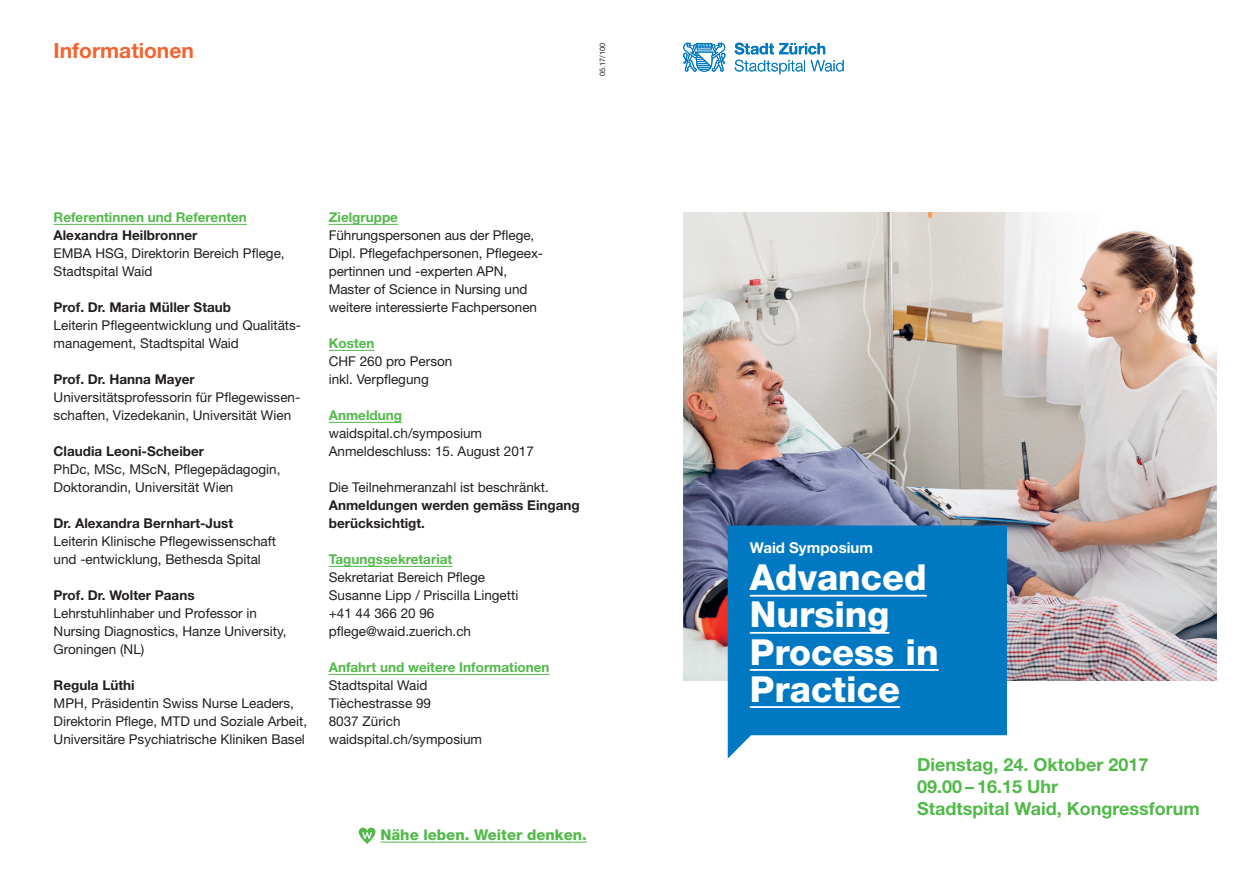
<style>
.page{position:relative;width:1259px;height:893px;background:#fff}
.page>*{position:absolute;margin:0;border:0;box-sizing:border-box;transform-origin:0 0}
.Einladung_Cover___Ha{font:800 35.85px "Helvetica Neue LT Std";color:#fff}
.t1{font:800 32.25px/34.5px "Helvetica Neue LT Std";color:#fff}
.Einladung_Innenseite{font:700 21px "Helvetica Neue LT Std";color:#f2642f}
.Einladung_Cover___Un{font:700 18px "Helvetica Neue LT Std";color:#51b948}
.Einladung_Cover___In{font:700 15px "Helvetica Neue LT Std";color:#fff}
.t2{font:800 14.85px "Helvetica Neue LT Std";color:#51b948}
.Einladung_Innenseite-2{font:13.5px/18px "Helvetica Neue LT Std";color:#231f20}
.Einladung_Innenseite-3{font:700 13.5px "Helvetica Neue LT Std";color:#231f20}
.Einladung_Innenseite-4{font:700 13.5px "Helvetica Neue LT Std";color:#51b948}
.t3{font:7.5px "Helvetica Neue LT Std";color:#231f20}
</style>
<div class="page">
<hr style="left:54px;top:224px;width:193px;height:1px;background:#51b948">
<hr style="left:329px;top:224px;width:69px;height:1px;background:#51b948">
<hr style="left:329px;top:350px;width:45px;height:1px;background:#51b948">
<hr style="left:329px;top:422px;width:73px;height:1px;background:#51b948">
<hr style="left:329px;top:566px;width:123px;height:1px;background:#51b948">
<hr style="left:329px;top:674px;width:220px;height:1px;background:#51b948">
<svg style="left:734px;top:43px;width:109px;height:31px"></svg>
<svg style="left:683px;top:43px;width:42px;height:29px"></svg>
<img style="left:683px;top:213px;width:533px;height:467px">
<svg style="left:728px;top:525px;width:279px;height:234px;fill:#0079c2"></svg>
<hr style="left:750px;top:595px;width:177px;height:2px;background:#fff">
<hr style="left:750px;top:632px;width:139px;height:2px;background:#fff">
<hr style="left:750px;top:669px;width:188px;height:2px;background:#fff">
<hr style="left:750px;top:706px;width:150px;height:2px;background:#fff">
<svg style="left:359px;top:828px;width:16px;height:16px"></svg>
<hr style="left:380px;top:842px;width:207px;height:1px;background:#51b948">
<p class="Einladung_Innenseite" style="left:54px;top:37px;width:142px">Informationen</p>
<p class="t3" style="left:598px;top:76px;width:35px;rotate:-90deg">05.17/100</p>
<p class="Einladung_Innenseite-4" style="left:54px;top:209px;width:195px">Referentinnen und Referenten</p>
<p class="Einladung_Innenseite-3" style="left:54px;top:227px;width:145px">Alexandra Heilbronner</p>
<p class="Einladung_Innenseite-2" style="left:54px;top:244px;width:233px">EMBA HSG, Direktorin Bereich Pflege,<br>Stadtspital Waid</p>
<p class="Einladung_Innenseite-3" style="left:54px;top:299px;width:179px">Prof. Dr. Maria Müller Staub</p>
<p class="Einladung_Innenseite-2" style="left:54px;top:316px;width:249px">Leiterin Pflegeentwicklung und Qualitäts-</p>
<p class="Einladung_Innenseite-2" style="left:54px;top:334px;width:187px">management, Stadtspital Waid</p>
<p class="Einladung_Innenseite-3" style="left:54px;top:371px;width:143px">Prof. Dr. Hanna Mayer</p>
<p class="Einladung_Innenseite-2" style="left:54px;top:388px;width:248px">Universitätsprofessorin für Pflegewissen&shy;schaften, Vizedekanin, Universität Wien</p>
<p class="Einladung_Innenseite-3" style="left:54px;top:443px;width:152px">Claudia Leoni-Scheiber</p>
<p class="Einladung_Innenseite-2" style="left:54px;top:460px;width:228px">PhDc, MSc, MScN, Pflegepädagogin,<br>Doktorandin, Universität Wien</p>
<p class="Einladung_Innenseite-3" style="left:54px;top:515px;width:181px">Dr. Alexandra Bernhart-Just</p>
<p class="Einladung_Innenseite-2" style="left:54px;top:532px;width:224px">Leiterin Klinische Pflegewissenschaft</p>
<p class="Einladung_Innenseite-2" style="left:54px;top:550px;width:209px">und -entwicklung, Bethesda Spital</p>
<p class="Einladung_Innenseite-3" style="left:54px;top:587px;width:143px">Prof. Dr. Wolter Paans</p>
<p class="Einladung_Innenseite-2" style="left:54px;top:604px;width:205px">Lehrstuhlinhaber und Professor in</p>
<p class="Einladung_Innenseite-2" style="left:54px;top:622px;width:234px">Nursing Diagnostics, Hanze University,<br>Groningen (NL)</p>
<p class="Einladung_Innenseite-3" style="left:54px;top:677px;width:82px">Regula Lüthi</p>
<p class="Einladung_Innenseite-2" style="left:54px;top:694px;width:242px">MPH, Präsidentin Swiss Nurse Leaders,</p>
<p class="Einladung_Innenseite-2" style="left:54px;top:712px;width:255px">Direktorin Pflege, MTD und Soziale Arbeit,<br>Universitäre Psychiatrische Kliniken Basel</p>
<p class="Einladung_Innenseite-4" style="left:329px;top:209px;width:71px">Zielgruppe</p>
<p class="Einladung_Innenseite-2" style="left:329px;top:226px;width:216px">Führungspersonen aus der Pflege, Dipl. Pflegefachpersonen, Pflegeex&shy;pertinnen und -experten APN, Master of Science in Nursing und weitere interessierte Fachpersonen</p>
<p class="Einladung_Innenseite-4" style="left:329px;top:335px;width:47px">Kosten</p>
<p class="Einladung_Innenseite-2" style="left:329px;top:352px;width:125px">CHF 260 pro Person inkl. Verpflegung</p>
<p class="Einladung_Innenseite-4" style="left:329px;top:407px;width:75px">Anmeldung</p>
<p class="Einladung_Innenseite-2" style="left:329px;top:424px;width:155px">waidspital.ch/symposium</p>
<p class="Einladung_Innenseite-2" style="left:329px;top:442px;width:207px">Anmeldeschluss: 15. August 2017</p>
<p class="Einladung_Innenseite-2" style="left:329px;top:478px;width:222px">Die Teilnehmeranzahl ist beschränkt.</p>
<p class="Einladung_Innenseite-3" style="left:329px;top:497px;width:252px">Anmeldungen werden gemäss Eingang</p>
<p class="Einladung_Innenseite-3" style="left:329px;top:515px;width:98px">berücksichtigt.</p>
<p class="Einladung_Innenseite-4" style="left:329px;top:551px;width:125px">Tagungssekretariat</p>
<p class="Einladung_Innenseite-2" style="left:329px;top:568px;width:158px">Sekretariat Bereich Pflege</p>
<p class="Einladung_Innenseite-2" style="left:329px;top:586px;width:191px">Susanne Lipp / Priscilla Lingetti</p>
<p class="Einladung_Innenseite-2" style="left:329px;top:604px;width:107px">+41 44 366 20 96</p>
<p class="Einladung_Innenseite-2" style="left:329px;top:622px;width:144px">pflege@waid.zuerich.ch</p>
<p class="Einladung_Innenseite-4" style="left:329px;top:659px;width:222px">Anfahrt und weitere Informationen</p>
<p class="Einladung_Innenseite-2" style="left:329px;top:676px;width:100px">Stadtspital Waid</p>
<p class="Einladung_Innenseite-2" style="left:329px;top:694px;width:104px">Tièchestrasse 99</p>
<p class="Einladung_Innenseite-2" style="left:329px;top:712px;width:73px">8037 Zürich</p>
<p class="Einladung_Innenseite-2" style="left:329px;top:730px;width:155px">waidspital.ch/symposium</p>
<p class="t2" style="left:380px;top:826px;width:208px">Nähe leben. Weiter denken.</p>
<p class="Einladung_Cover___In" style="left:750px;top:539px;width:125px">Waid Symposium</p>
<p class="Einladung_Cover___Ha" style="left:750px;top:556px;width:178px">Advanced</p>
<p class="Einladung_Cover___Ha" style="left:750px;top:593px;width:141px">Nursing</p>
<p class="Einladung_Cover___Ha" style="left:750px;top:630px;width:190px">Process in</p>
<p class="Einladung_Cover___Ha" style="left:750px;top:667px;width:152px">Practice</p>
<p class="t1" style="left:758px;top:585px;width:240px">Wir pflegen.<br>Auch den eigenen Beruf.</p>
<p class="Einladung_Cover___Un" style="left:917px;top:754px;width:233px">Dienstag, 24. Oktober 2017</p>
<p class="Einladung_Cover___Un" style="left:917px;top:776px;width:143px">09.00 – 16.15 Uhr</p>
<p class="Einladung_Cover___Un" style="left:917px;top:798px;width:284px">Stadtspital Waid, Kongressforum</p>
</div>
